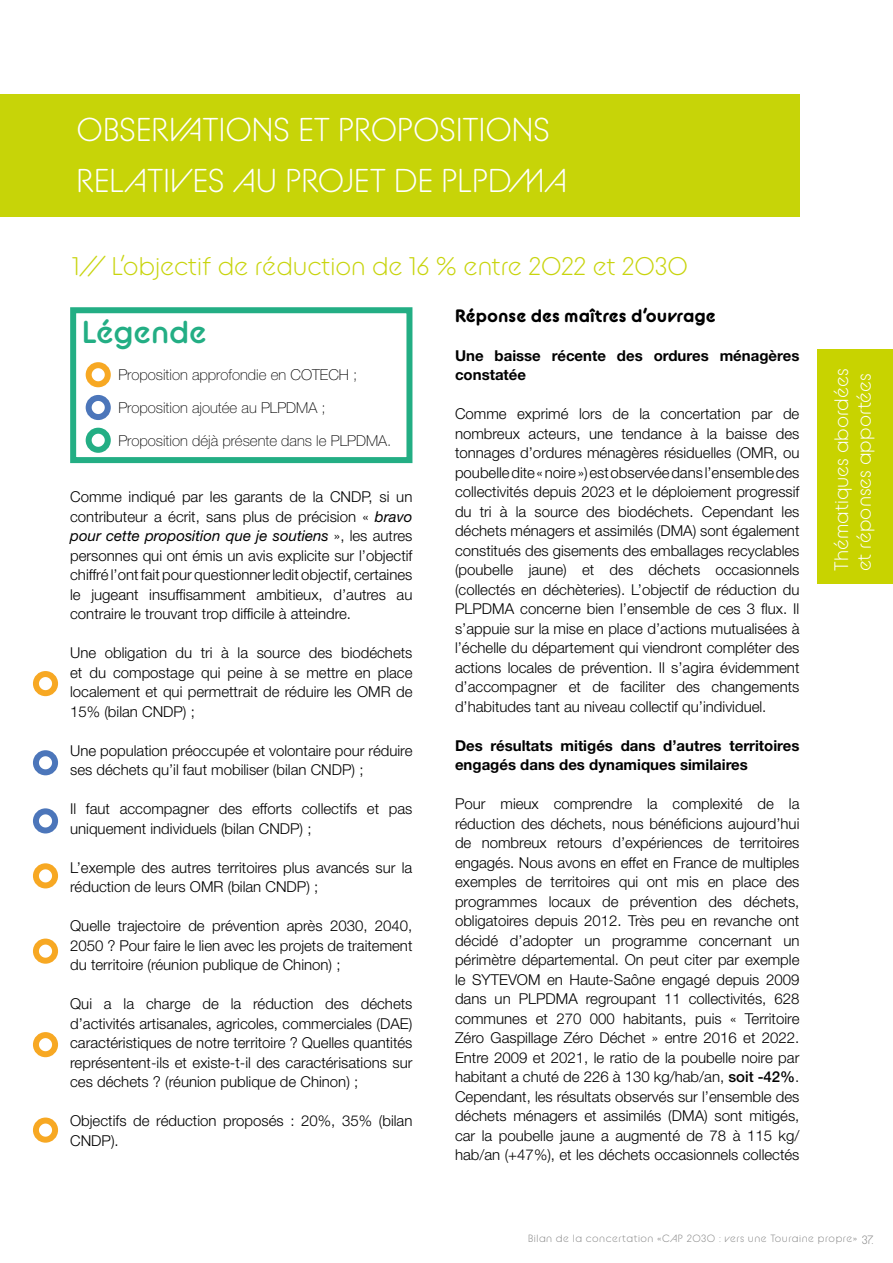
<style>
.page{position:relative;width:893px;height:1263px;background:#fff}
.page>*{position:absolute;margin:0;border:0;box-sizing:border-box;transform-origin:0 0}
.t1{font:33px/51px "BC Alphapipe L";color:#fff}
.t2{font:700 31.5px "BC Alphapipe TSB";color:#23ae84}
.t3{font:25.5px "BC Alphapipe L";color:#c8d40d}
.t4{font:19.5px/22.5px "BC Alphapipe L";color:#fff}
.t5{font:700 18px "BC Alphapipe RB";color:#000}
.t6{font:300 15px/19.5px "Helvetica Neue LT Std";color:#000;text-align:justify}
.t7{font:700 15px/19.5px "Helvetica Neue LT Std";color:#000}
.t8{font:100 15px "Helvetica Neue LT Std";color:#000}
.t9{font:10.5px "BC Alphapipe L";letter-spacing:.05em;color:#878787}
.s1{font-weight:400;font-style:italic}
.s2{font-weight:500}
.s3{font-family:"Helvetica Neue LT Std";font-weight:300}
.s4{font-size:12px}
</style>
<div class="page">
<div style="left:817px;top:349px;width:76px;height:235px;background:#c8d300"></div>
<div style="left:0;top:94px;width:799px;height:123px;background:#c7d408"></div>
<div style="left:70px;top:307px;width:342px;height:156px;background:#fff;border:6px solid #23ae84"></div>
<div style="left:33px;top:671px;width:25px;height:25px;border:6px solid #f7a823;border-radius:50%"></div>
<div style="left:86px;top:362px;width:25px;height:25px;border:6px solid #f7a823;border-radius:50%"></div>
<div style="left:86px;top:395px;width:25px;height:25px;border:6px solid #4c76ba;border-radius:50%"></div>
<div style="left:86px;top:428px;width:25px;height:25px;border:6px solid #23ae84;border-radius:50%"></div>
<div style="left:33px;top:863px;width:25px;height:25px;border:6px solid #f7a823;border-radius:50%"></div>
<svg style="left:36px;top:941px;width:19px;height:20px"></svg>
<div style="left:33px;top:938px;width:25px;height:26px;border:6px solid #f7a823;border-radius:50%"></div>
<div style="left:33px;top:1032px;width:25px;height:25px;border:6px solid #f7a823;border-radius:50%"></div>
<svg style="left:36px;top:1120px;width:19px;height:20px"></svg>
<div style="left:33px;top:1117px;width:25px;height:26px;border:6px solid #f7a823;border-radius:50%"></div>
<div style="left:33px;top:750px;width:25px;height:25px;border:6px solid #4c76ba;border-radius:50%"></div>
<div style="left:33px;top:808px;width:25px;height:25px;border:6px solid #4c76ba;border-radius:50%"></div>
<h1 class="t1" style="left:77px;top:103px;width:492px">OBSERVATIONS ET PROPOSITIONS<br>RELATIVES AU PROJET DE PLPDMA</h1>
<h3 class="t3" style="left:72px;top:250px;width:617px">1// L’objectif de réduction de 16 % entre 2022 et 2030</h3>
<h2 class="t2" style="left:82px;top:312px;width:126px">Légende</h2>
<p class="t8" style="left:118px;top:367px;width:240px">Proposition approfondie en COTECH ;</p>
<p class="t8" style="left:118px;top:400px;width:209px">Proposition ajoutée au PLPDMA ;</p>
<p class="t8" style="left:118px;top:433px;width:274px">Proposition déjà présente dans le PLPDMA.</p>
<p class="t6" style="left:70px;top:487px;width:344px">Comme indiqué par les garants de la CNDP, si un contributeur a écrit, sans plus de précision « <span class="s1">bravo pour cette proposition que je soutiens</span> », les autres personnes qui ont émis un avis explicite sur l’objectif chiffré l’ont fait pour questionner ledit objectif, certaines le jugeant insuffisamment ambitieux, d’autres au contraire le trouvant trop difficile à atteindre.</p>
<p class="t6" style="left:70px;top:643px;width:344px">Une obligation du tri à la source des biodéchets et du compostage qui peine à se mettre en place localement et qui permettrait de réduire les OMR de 15% (bilan CNDP) ;</p>
<p class="t6" style="left:70px;top:740px;width:344px">Une population préoccupée et volontaire pour réduire ses déchets qu’il faut mobiliser (bilan CNDP) ;</p>
<p class="t6" style="left:70px;top:799px;width:344px">Il faut accompagner des efforts collectifs et pas uniquement individuels (bilan CNDP) ;</p>
<p class="t6" style="left:70px;top:857px;width:344px">L’exemple des autres territoires plus avancés sur la réduction de leurs OMR (bilan CNDP) ;</p>
<p class="t6" style="left:70px;top:916px;width:344px">Quelle trajectoire de prévention après 2030, 2040, 2050 ? Pour faire le lien avec les projets de traitement du territoire (réunion publique de Chinon) ;</p>
<p class="t6" style="left:70px;top:994px;width:344px">Qui a la charge de la réduction des déchets d’activités artisanales, agricoles, commerciales (DAE) caractéristiques de notre territoire ? Quelles quantités représentent-ils et existe-t-il des caractérisations sur ces déchets ? (réunion publique de Chinon) ;</p>
<p class="t6" style="left:70px;top:1111px;width:344px">Objectifs de réduction proposés : 20%, 35% (bilan<br>CNDP).</p>
<p class="t5" style="left:455px;top:304px;width:262px">Réponse des maîtres d’ouvrage</p>
<p class="t7" style="left:455px;top:345px;width:346px">Une baisse récente des ordures ménagères constatée</p>
<p class="t6" style="left:455px;top:404px;width:346px">Comme exprimé lors de la concertation par de nombreux acteurs, une tendance à la baisse des tonnages d’ordures ménagères résiduelles (OMR, ou poubelle dite « noire ») est observée dans l’ensemble des collectivités depuis 2023 et le déploiement progressif du tri à la source des biodéchets. Cependant les déchets ménagers et assimilés (DMA) sont également constitués des gisements des emballages recyclables (poubelle jaune) et des déchets occasionnels (collectés en déchèteries). L’objectif de réduction du PLPDMA concerne bien l’ensemble de ces 3 flux. Il s’appuie sur la mise en place d’actions mutualisées à l’échelle du département qui viendront compléter des actions locales de prévention. Il s’agira évidemment d’accompagner et de faciliter des changements d’habitudes tant au niveau collectif qu’individuel.</p>
<p class="t7" style="left:455px;top:735px;width:346px">Des résultats mitigés dans d’autres territoires engagés dans des dynamiques similaires</p>
<p class="t6" style="left:455px;top:794px;width:346px">Pour mieux comprendre la complexité de la réduction des déchets, nous bénéficions aujourd’hui de nombreux retours d’expériences de territoires engagés. Nous avons en effet en France de multiples exemples de territoires qui ont mis en place des programmes locaux de prévention des déchets, obligatoires depuis 2012. Très peu en revanche ont décidé d’adopter un programme concernant un périmètre départemental. On peut citer par exemple le SYTEVOM en Haute-Saône engagé depuis 2009 dans un PLPDMA regroupant 11 collectivités, 628 communes et 270 000 habitants, puis « Territoire Zéro Gaspillage Zéro Déchet » entre 2016 et 2022.<br>Entre 2009 et 2021, le ratio de la poubelle noire par habitant a chuté de 226 à 130 kg/hab/an, <span class="s2">soit -42%</span>.<br>Cependant, les résultats observés sur l’ensemble des déchets ménagers et assimilés (DMA) sont mitigés, car la poubelle jaune a augmenté de 78 à 115 kg/ hab/an (+47%), et les déchets occasionnels collectés</p>
<h3 class="t4" style="left:830px;top:571px;width:204px;rotate:-90deg">Thématiques abordées et réponses apportées</h3>
<p class="t9" style="left:528px;top:1232px;width:347px">Bilan de la concertation <span class="s3">«</span>CAP 2030 : vers une Touraine propre<span class="s3">»</span> <span class="s4">37.</span></p>
</div>
